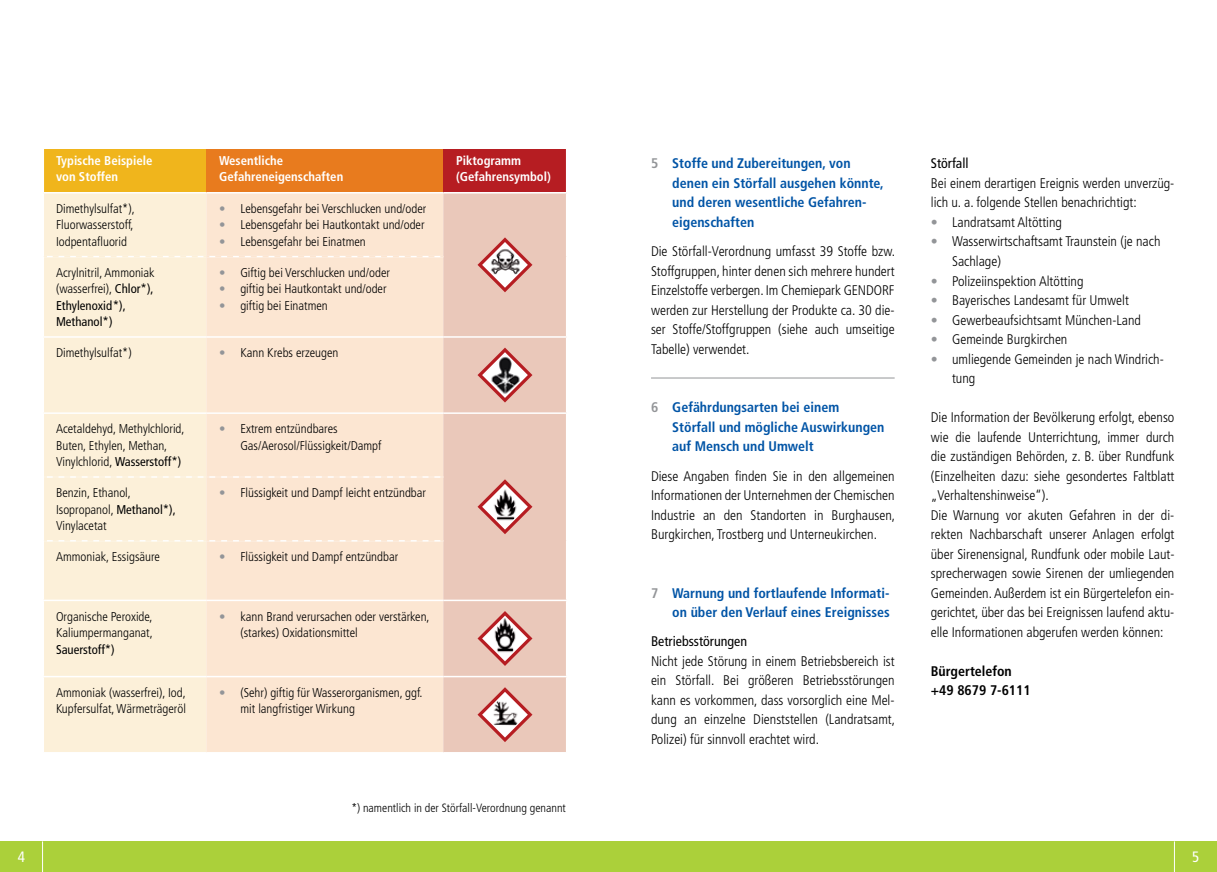
<style>
.page{position:relative;width:1217px;height:872px;background:#fff}
.page>*{position:absolute;margin:0;border:0;box-sizing:border-box;transform-origin:0 0}
.t1{font:condensed 15px "Frutiger";color:#fff}
.t2{font:300 condensed 13.95px/19.5px "Frutiger";color:#000}
.t3{font:700 condensed 13.95px/19.5px "Frutiger";color:#0054a6}
.t4{font:700 condensed 13.95px/19.5px "Frutiger";color:#000}
.t5{font:condensed 13.95px "Frutiger";color:#000}
.t6{font:300 condensed 12.75px/16.5px "Frutiger";color:#000}
.t7{font:700 condensed 12.75px/16.5px "Frutiger";color:#fff}
.t8{font:condensed 12.75px "Frutiger";color:#000}
.t9{font:300 condensed 12px "Frutiger";color:#000}
.s1{color:#939598}
.s2{font-weight:400}
</style>
<div class="page">
<div style="left:0;top:841px;width:1216px;height:31px;background:#abd03a"></div>
<hr style="left:42px;top:841px;width:1px;height:31px;background:#fff">
<hr style="left:1173px;top:841px;width:1px;height:31px;background:#fff">
<hr style="left:651px;top:378px;width:243px;height:1px;background:#939598">
<div style="left:43px;top:149px;width:163px;height:44px;background:#f0b51c"></div>
<div style="left:206px;top:149px;width:237px;height:44px;background:#e87b1e"></div>
<div style="left:443px;top:149px;width:123px;height:44px;background:#b61d22"></div>
<div style="left:44px;top:193px;width:162px;height:559px;background:#fcf0d9"></div>
<div style="left:206px;top:193px;width:237px;height:559px;background:#fce6d2"></div>
<div style="left:443px;top:193px;width:123px;height:559px;background:#eac8ba"></div>
<hr style="left:44px;top:256px;width:162px;height:1px;background:#fff">
<hr style="left:206px;top:256px;width:237px;height:1px;background:#fff">
<hr style="left:44px;top:476px;width:162px;height:2px;background:#fff">
<hr style="left:44px;top:540px;width:162px;height:1px;background:#fff">
<hr style="left:206px;top:476px;width:237px;height:2px;background:#fff">
<hr style="left:206px;top:540px;width:237px;height:1px;background:#fff">
<hr style="left:43px;top:149px;width:1px;height:43px;background:#fff">
<hr style="left:43px;top:192px;width:163px;height:1px;background:#fff">
<hr style="left:206px;top:192px;width:237px;height:1px;background:#fff">
<hr style="left:443px;top:192px;width:124px;height:1px;background:#fff">
<hr style="left:43px;top:336px;width:163px;height:2px;background:#fff">
<hr style="left:206px;top:336px;width:237px;height:2px;background:#fff">
<hr style="left:443px;top:336px;width:124px;height:2px;background:#fff">
<hr style="left:43px;top:412px;width:163px;height:2px;background:#fff">
<hr style="left:206px;top:412px;width:237px;height:2px;background:#fff">
<hr style="left:443px;top:412px;width:124px;height:2px;background:#fff">
<hr style="left:43px;top:599px;width:163px;height:2px;background:#fff">
<hr style="left:206px;top:599px;width:237px;height:2px;background:#fff">
<hr style="left:443px;top:599px;width:124px;height:2px;background:#fff">
<hr style="left:43px;top:676px;width:163px;height:1px;background:#fff">
<hr style="left:206px;top:676px;width:237px;height:1px;background:#fff">
<hr style="left:443px;top:676px;width:124px;height:1px;background:#fff">
<svg style="left:53px;top:256px;width:156px;height:1px"></svg>
<svg style="left:215px;top:256px;width:228px;height:1px"></svg>
<svg style="left:53px;top:476px;width:156px;height:2px"></svg>
<svg style="left:215px;top:476px;width:228px;height:2px"></svg>
<svg style="left:53px;top:540px;width:156px;height:1px"></svg>
<svg style="left:215px;top:540px;width:228px;height:1px"></svg>
<svg style="left:477px;top:237px;width:55px;height:55px"></svg>
<img style="left:483px;top:243px;width:43px;height:43px">
<svg style="left:477px;top:347px;width:55px;height:55px"></svg>
<img style="left:483px;top:354px;width:43px;height:42px">
<svg style="left:477px;top:479px;width:55px;height:55px"></svg>
<img style="left:483px;top:485px;width:43px;height:43px">
<svg style="left:477px;top:611px;width:55px;height:55px"></svg>
<img style="left:483px;top:617px;width:43px;height:43px">
<svg style="left:477px;top:687px;width:55px;height:55px"></svg>
<img style="left:483px;top:693px;width:43px;height:43px">
<p class="t7" style="left:56px;top:152px;width:98px">Typische Beispiele von Stoffen</p>
<p class="t7" style="left:219px;top:152px;width:126px">Wesentliche<br>Gefahreneigenschaften</p>
<p class="t7" style="left:456px;top:152px;width:96px">Piktogramm (Gefahrensymbol)</p>
<p class="t6" style="left:56px;top:200px;width:80px;text-align:justify">Dimethylsulfat*), Fluorwasserstoff, Iodpentafluorid</p>
<p class="t6" style="left:219px;top:200px;width:209px"><span class="s1">•</span> Lebensgefahr bei Verschlucken und/oder</p>
<p class="t6" style="left:219px;top:217px;width:207px"><span class="s1">•</span> Lebensgefahr bei Hautkontakt und/oder</p>
<p class="t6" style="left:219px;top:233px;width:148px"><span class="s1">•</span> Lebensgefahr bei Einatmen</p>
<p class="t6" style="left:56px;top:264px;width:100px">Acrylnitril, Ammoniak (wasserfrei), <span class="s2">Chlor*),<br>Ethylenoxid*),<br>Methanol*)</span></p>
<p class="t6" style="left:219px;top:264px;width:172px"><span class="s1">•</span> Giftig bei Verschlucken und/oder</p>
<p class="t6" style="left:219px;top:281px;width:169px"><span class="s1">•</span> giftig bei Hautkontakt und/oder</p>
<p class="t6" style="left:219px;top:297px;width:110px"><span class="s1">•</span> giftig bei Einatmen</p>
<p class="t6" style="left:56px;top:345px;width:77px">Dimethylsulfat*)</p>
<p class="t6" style="left:219px;top:345px;width:121px"><span class="s1">•</span> Kann Krebs erzeugen</p>
<p class="t6" style="left:56px;top:421px;width:130px">Acetaldehyd, Methylchlorid,<br>Buten, Ethylen, Methan,<br>Vinylchlorid, <span class="s2">Wasserstoff*)</span></p>
<p class="t6" style="left:240px;top:421px;width:143px;text-indent:-21px"><span class="s1">•</span> Extrem entzündbares<br>Gas/Aerosol/Flüssigkeit/Dampf</p>
<p class="t6" style="left:56px;top:485px;width:121px">Benzin, Ethanol,<br>Isopropanol, <span class="s2">Methanol*),<br></span>Vinylacetat</p>
<p class="t6" style="left:219px;top:485px;width:208px"><span class="s1">•</span> Flüssigkeit und Dampf leicht entzündbar</p>
<p class="t6" style="left:56px;top:548px;width:105px">Ammoniak, Essigsäure</p>
<p class="t6" style="left:219px;top:548px;width:180px"><span class="s1">•</span> Flüssigkeit und Dampf entzündbar</p>
<p class="t6" style="left:56px;top:608px;width:98px">Organische Peroxide,<br>Kaliumpermanganat,</p>
<p class="t8" style="left:56px;top:642px;width:60px">Sauerstoff*)</p>
<p class="t6" style="left:240px;top:608px;width:191px;text-indent:-21px"><span class="s1">•</span> kann Brand verursachen oder verstärken, (starkes) Oxidationsmittel</p>
<p class="t6" style="left:56px;top:684px;width:131px">Ammoniak (wasserfrei), Iod,<br>Kupfersulfat, Wärmeträgeröl</p>
<p class="t6" style="left:240px;top:684px;width:184px;text-indent:-21px"><span class="s1">•</span> (Sehr) giftig für Wasserorganismen, ggf. mit langfristiger Wirkung</p>
<p class="t9" style="left:351px;top:801px;width:216px">*) namentlich in der Störfall-Verordnung genannt</p>
<p class="t3" style="left:672px;top:154px;width:213px;text-indent:-21px"><span class="s1">5</span> Stoffe und Zubereitungen, von denen ein Störfall ausgehen könnte, und deren wesentliche Gefahren&shy;eigenschaften</p>
<p class="t2" style="left:651px;top:242px;width:245px;text-align:justify">Die Störfall-Verordnung umfasst 39 Stoffe bzw.<br>Stoffgruppen, hinter denen sich mehrere hundert Einzelstoffe verbergen. Im Chemiepark GENDORF werden zur Herstellung der Produkte ca. 30 die&shy;ser Stoffe/Stoffgruppen (siehe auch umseitige Tabelle) verwendet.</p>
<p class="t3" style="left:672px;top:398px;width:213px;text-indent:-21px"><span class="s1">6</span> Gefährdungsarten bei einem<br>Störfall und mögliche Auswirkungen auf Mensch und Umwelt</p>
<p class="t2" style="left:651px;top:466px;width:245px;text-align:justify">Diese Angaben finden Sie in den allgemeinen Informationen der Unternehmen der Chemischen Industrie an den Standorten in Burghausen, Burgkirchen, Trostberg und Unterneukirchen.</p>
<p class="t3" style="left:651px;top:583px;width:240px;text-align:right"><span class="s1">7</span> Warnung und fortlaufende Informati&shy;on über den Verlauf eines Ereignisses</p>
<p class="t5" style="left:651px;top:633px;width:98px">Betriebsstörungen</p>
<p class="t2" style="left:651px;top:651px;width:245px;text-align:justify">Nicht jede Störung in einem Betriebsbereich ist ein Störfall. Bei größeren Betriebsstörungen kann es vorkommen, dass vorsorglich eine Mel&shy;dung an einzelne Dienststellen (Landratsamt, Polizei) für sinnvoll erachtet wird.</p>
<p class="t5" style="left:930px;top:155px;width:39px">Störfall</p>
<p class="t2" style="left:930px;top:174px;width:245px">Bei einem derartigen Ereignis werden unverzüg&shy;lich u. a. folgende Stellen benachrichtigt:</p>
<p class="t2" style="left:930px;top:213px;width:133px"><span class="s1">•</span> Landratsamt Altötting</p>
<p class="t2" style="left:951px;top:232px;width:210px;text-indent:-21px"><span class="s1">•</span> Wasserwirtschaftsamt Traunstein (je nach<br>Sachlage)</p>
<p class="t2" style="left:930px;top:271px;width:154px"><span class="s1">•</span> Polizeiinspektion Altötting</p>
<p class="t2" style="left:930px;top:291px;width:199px"><span class="s1">•</span> Bayerisches Landesamt für Umwelt</p>
<p class="t2" style="left:930px;top:310px;width:212px"><span class="s1">•</span> Gewerbeaufsichtsamt München-Land</p>
<p class="t2" style="left:930px;top:330px;width:138px"><span class="s1">•</span> Gemeinde Burgkirchen</p>
<p class="t2" style="left:951px;top:349px;width:213px;text-indent:-21px"><span class="s1">•</span> umliegende Gemeinden je nach Windrich&shy;tung</p>
<p class="t2" style="left:930px;top:408px;width:245px">Die Information der Bevölkerung erfolgt, ebenso wie die laufende Unterrichtung, immer durch die zuständigen Behörden, z. B. über Rundfunk (Einzelheiten dazu: siehe gesondertes Faltblatt „Verhaltenshinweise“).<br>Die Warnung vor akuten Gefahren in der di&shy;rekten Nachbarschaft unserer Anlagen erfolgt über Sirenensignal, Rundfunk oder mobile Laut&shy;sprecherwagen sowie Sirenen der umliegenden Gemeinden. Außerdem ist ein Bürgertelefon ein&shy;gerichtet, über das bei Ereignissen laufend aktu&shy;elle Informationen abgerufen werden können:</p>
<p class="t4" style="left:930px;top:661px;width:101px">Bürgertelefon +49 8679 7-6111</p>
<p class="t1" style="left:18px;top:848px;width:9px">4</p>
<p class="t1" style="left:1191px;top:848px;width:9px">5</p>
</div>
